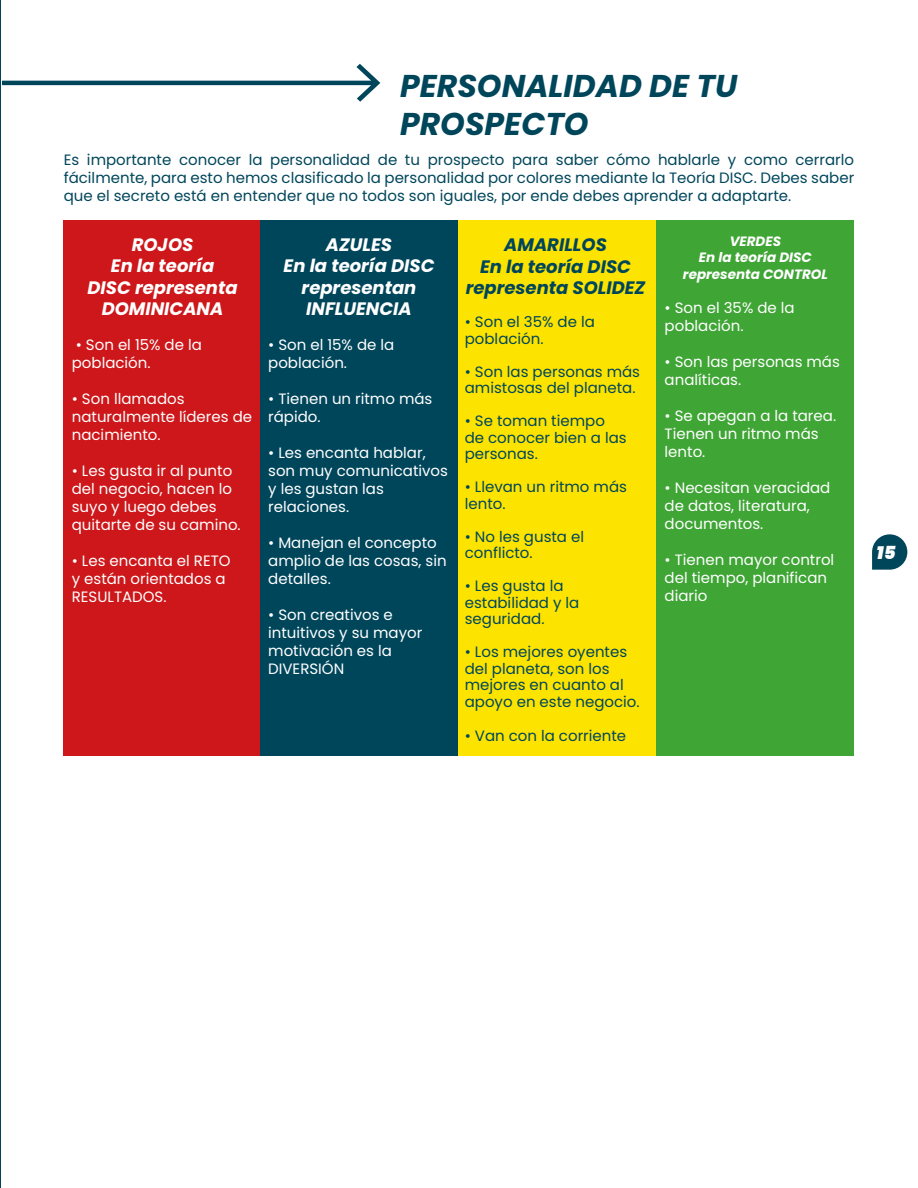
<style>
.page{position:relative;width:918px;height:1188px;background:#fff}
.page>*{position:absolute;margin:0;border:0;box-sizing:border-box;transform-origin:0 0}
.t1{font:italic 700 31.5px/37.8px "Poppins";color:#00465b}
.t2{font:italic 700 18px/21.6px "Poppins";color:#fff;text-align:center}
.t3{font:italic 700 18px/21.6px "Poppins";color:#00465b;text-align:center}
.t4{font:italic 900 18px "Poppins";color:#fff}
.t5{font:15px/18px "Poppins";color:#fff}
.t6{font:15px/16.5px "Poppins";color:#00465b}
.t7{font:italic 700 13.5px/16.2px "Poppins";color:#fff;text-align:center}
</style>
<div class="page">
<hr style="left:0;top:0;width:1px;height:1188px;background:#00465b">
<svg style="left:2px;top:64px;width:378px;height:38px"></svg>
<div style="left:63px;top:220px;width:198px;height:536px;background:#cd171a"></div>
<div style="left:260px;top:220px;width:198px;height:536px;background:#00465b"></div>
<div style="left:459px;top:220px;width:197px;height:536px;background:#fde300"></div>
<div style="left:657px;top:220px;width:197px;height:536px;background:#3fa535"></div>
<svg style="left:872px;top:534px;width:35px;height:36px"></svg>
<h1 class="t1" style="left:400px;top:67px;width:339px">PERSONALIDAD DE TU<br>PROSPECTO</h1>
<p class="t6" style="left:64px;top:151px;width:792px;line-height:18px;text-align:justify">Es importante conocer la personalidad de tu prospecto para saber cómo hablarle y como cerrarlo fácilmente, para esto hemos clasificado la personalidad por colores mediante la Teoría DISC. Debes saber que el secreto está en entender que no todos son iguales, por ende debes aprender a adaptarte.</p>
<p class="t2" style="left:88px;top:234px;width:152px">ROJOS<br>En la teoría<br>DISC representa<br>DOMINICANA</p>
<p class="t5" style="left:72px;top:335px;width:132px">• Son el 15% de la población.</p>
<p class="t5" style="left:72px;top:389px;width:182px">• Son llamados naturalmente líderes de nacimiento.</p>
<p class="t5" style="left:72px;top:461px;width:171px">• Les gusta ir al punto del negocio, hacen lo suyo y luego debes quitarte de su camino.</p>
<p class="t5" style="left:72px;top:551px;width:160px">• Les encanta el RETO y están orientados a<br>RESULTADOS.</p>
<p class="t7" style="left:683px;top:233px;width:146px">VERDES<br>En la teoría DISC representa CONTROL</p>
<p class="t5" style="left:665px;top:299px;width:132px">• Son el 35% de la población.</p>
<p class="t5" style="left:665px;top:353px;width:177px">• Son las personas más analíticas.</p>
<p class="t5" style="left:665px;top:407px;width:173px">• Se apegan a la tarea.<br>Tienen un ritmo más lento.</p>
<p class="t5" style="left:665px;top:479px;width:167px">• Necesitan veracidad de datos, literatura, documentos.</p>
<p class="t5" style="left:665px;top:551px;width:171px">• Tienen mayor control del tiempo, planifican diario</p>
<p class="t2" style="left:284px;top:234px;width:152px">AZULES<br>En la teoría DISC representan<br>INFLUENCIA</p>
<p class="t5" style="left:268px;top:335px;width:128px">• Son el 15% de la población.</p>
<p class="t5" style="left:268px;top:389px;width:166px">• Tienen un ritmo más rápido.</p>
<p class="t5" style="left:268px;top:443px;width:181px">• Les encanta hablar, son muy comunicativos y les gustan las relaciones.</p>
<p class="t5" style="left:268px;top:533px;width:180px">• Manejan el concepto amplio de las cosas, sin detalles.</p>
<p class="t5" style="left:268px;top:605px;width:156px">• Son creativos e intuitivos y su mayor motivación es la<br>DIVERSIÓN</p>
<p class="t3" style="left:466px;top:234px;width:181px">AMARILLOS<br>En la teoría DISC representa SOLIDEZ</p>
<p class="t6" style="left:465px;top:314px;width:132px">• Son el 35% de la población.</p>
<p class="t6" style="left:465px;top:363px;width:177px">• Son las personas más amistosas del planeta.</p>
<p class="t6" style="left:465px;top:413px;width:163px">• Se toman tiempo de conocer bien a las personas.</p>
<p class="t6" style="left:465px;top:479px;width:164px">• Llevan un ritmo más lento.</p>
<p class="t6" style="left:465px;top:528px;width:121px">• No les gusta el conflicto.</p>
<p class="t6" style="left:465px;top:578px;width:116px">• Les gusta la estabilidad y la seguridad.</p>
<p class="t6" style="left:465px;top:644px;width:176px">• Los mejores oyentes del planeta, son los mejores en cuanto al apoyo en este negocio.</p>
<p class="t6" style="left:465px;top:728px;width:163px">• Van con la corriente</p>
<p class="t4" style="left:877px;top:542px;width:21px">15</p>
</div>
